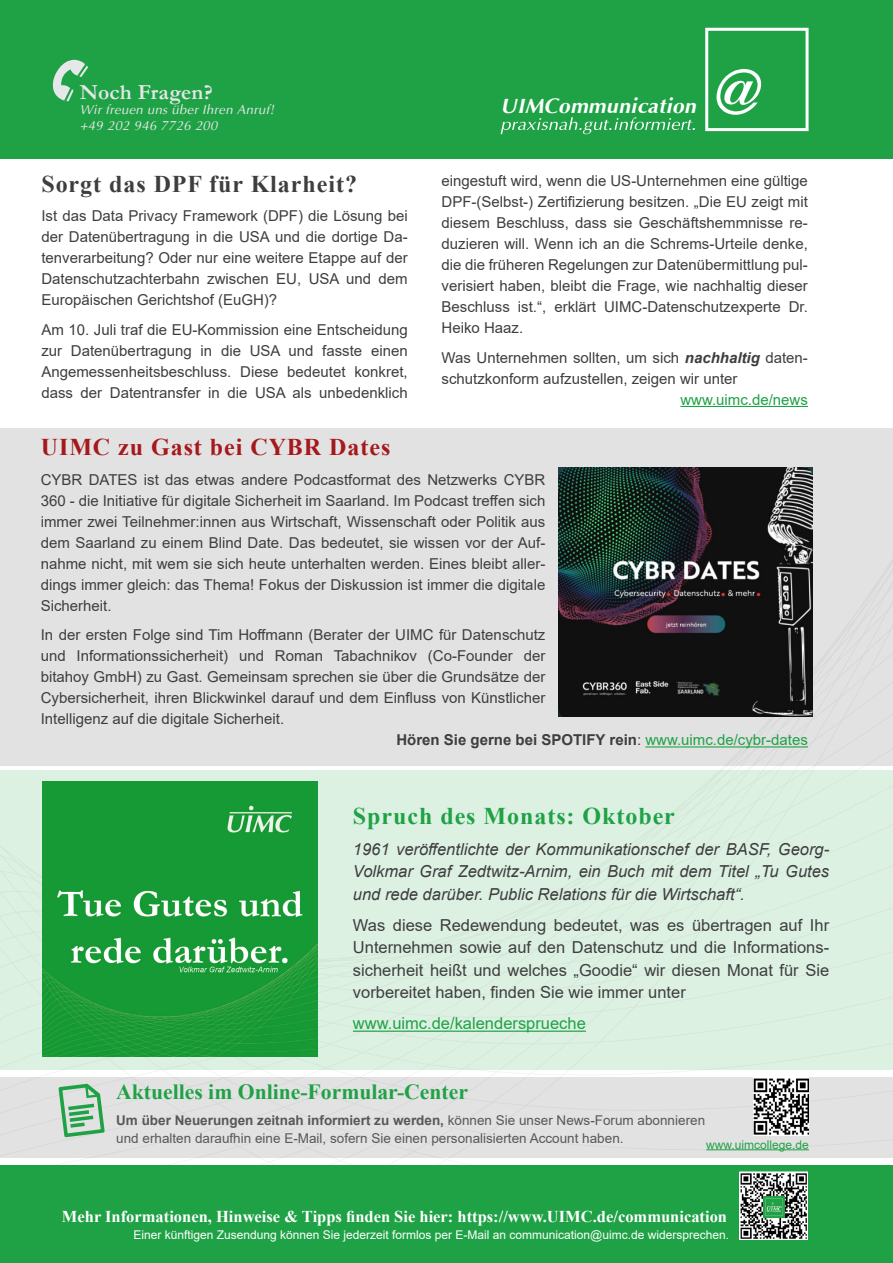
<style>
.page{position:relative;width:893px;height:1263px;background:#fff}
.page>*{position:absolute;margin:0;border:0;box-sizing:border-box;transform-origin:0 0}
.h1_Überschrift{font:700 24px "Times New Roman";letter-spacing:.04em;color:#3e3e3f}
.h1_Überschrift-2{font:700 24px "Times New Roman";letter-spacing:.04em;color:#1fa245}
.h1_Überschrift-3{font:700 24px "Times New Roman";letter-spacing:.04em;color:#a5181b}
.h1_Überschrift-4{font:700 21.6px "Times New Roman";color:#1fa245}
.t1{font:700 21.6px "Garamond";letter-spacing:.01em;color:#e6e7e9}
.t2{font:italic 700 21px "Ottawa";letter-spacing:.02em;color:#fff}
.p_Haupttext{font:16.5px/22.5px "Arial";color:#3e3e3f;text-align:justify}
.p_Haupttext-2{font:italic 16.5px/22.5px "Arial";color:#3e3e3f;text-align:justify}
.t3{font:700 16.5px "Times New Roman";color:#fff}
.p_Haupttext-3{font:16.5px "Arial";color:#1fa245}
.p_Haupttext-4{font:15px/21px "Arial";color:#3e3e3f;text-align:justify}
.p_Haupttext-5{font:700 15px "Arial";color:#3e3e3f}
.p_Haupttext-6{font:15px "Arial";color:#1fa245}
.p_Haupttext-7{font:13.5px/18px "Arial";color:#57585a}
.t4{font:italic 13.2px "Ottawa";letter-spacing:.02em;color:#e6e7e9}
.t5{font:12px "Arial";color:#fff}
.p_Haupttext-8{font:12px "Arial";color:#1fa245}
.s1{font-weight:700;font-style:italic}
.s2{font-weight:400}
.s3{font-weight:400;color:#1fa245}
.s4{font-weight:700}
</style>
<div class="page">
<div style="left:0;top:1165px;width:893px;height:98px;background:#1fa245"></div>
<div style="left:0;top:0;width:893px;height:159px;background:#1fa245"></div>
<div style="left:0;top:770px;width:893px;height:299px;background:#ddf1e3"></div>
<div style="left:0;top:428px;width:893px;height:337px;background:#e2e2e2"></div>
<img style="left:741px;top:1173px;width:65px;height:65px">
<div style="left:739px;top:1171px;width:69px;height:69px;border:1px solid #fff"></div>
<img style="left:763px;top:1196px;width:21px;height:21px">
<svg style="left:53px;top:60px;width:35px;height:41px"></svg>
<hr style="left:353px;top:1030px;width:233px;height:2px;background:#1fa245">
<hr style="left:680px;top:406px;width:128px;height:1px;background:#1fa245">
<div style="left:0;top:1077px;width:893px;height:81px;background:#e2e2e2"></div>
<svg style="left:59px;top:1084px;width:46px;height:53px"></svg>
<img style="left:754px;top:1078px;width:55px;height:57px">
<img style="left:558px;top:468px;width:254px;height:249px">
<hr style="left:645px;top:746px;width:163px;height:1px;background:#1fa245">
<hr style="left:706px;top:1149px;width:103px;height:1px;background:#1fa245">
<div style="left:705px;top:28px;width:104px;height:103px;border:3px solid #fff"></div>
<img style="left:42px;top:781px;width:276px;height:276px">
<svg style="left:501px;top:117px;width:194px;height:17px"></svg>
<svg style="left:716px;top:69px;width:45px;height:46px"></svg>
<h2 class="t1" style="left:80px;top:77px;width:135px">Noch Fragen?</h2>
<p class="t4" style="left:80px;top:102px;width:196px">Wir freuen uns über Ihren Anruf!</p>
<p class="t4" style="left:80px;top:118px;width:139px">+49 202 946 7726 200</p>
<p class="h1_Überschrift" style="left:41px;top:166px;width:317px">Sorgt das DPF für Klarheit?</p>
<p class="p_Haupttext-4" style="left:41px;top:205px;width:368px">Ist das Data Privacy Framework (DPF) die Lösung bei der Datenübertragung in die USA und die dortige Da&shy;tenverarbeitung? Oder nur eine weitere Etappe auf der Datenschutzachterbahn zwischen EU, USA und dem Europäischen Gerichtshof (EuGH)?</p>
<p class="p_Haupttext-4" style="left:41px;top:319px;width:368px">Am 10. Juli traf die EU-Kommission eine Entscheidung zur Datenübertragung in die USA und fasste einen Angemessenheitsbeschluss. Diese bedeutet konkret, dass der Datentransfer in die USA als unbedenklich</p>
<h3 class="t2" style="left:501px;top:93px;width:197px">UIMCommunication</h3>
<p class="p_Haupttext-4" style="left:442px;top:170px;width:368px">eingestuft wird, wenn die US-Unternehmen eine gültige DPF-(Selbst-) Zertifizierung besitzen. „Die EU zeigt mit diesem Beschluss, dass sie Geschäftshemmnisse re&shy;duzieren will. Wenn ich an die Schrems-Urteile denke, die die früheren Regelungen zur Datenübermittlung pul&shy;verisiert haben, bleibt die Frage, wie nachhaltig dieser Beschluss ist.“, erklärt UIMC-Datenschutzexperte Dr.<br>Heiko Haaz.</p>
<p class="p_Haupttext-4" style="left:442px;top:347px;width:368px">Was Unternehmen sollten, um sich <span class="s1">nachhaltig</span> daten&shy;schutzkonform aufzustellen, zeigen wir unter</p>
<p class="p_Haupttext-6" style="left:680px;top:389px;width:129px">www.uimc.de/news</p>
<p class="h1_Überschrift-3" style="left:41px;top:430px;width:351px">UIMC zu Gast bei CYBR Dates</p>
<p class="p_Haupttext-4" style="left:41px;top:469px;width:506px">CYBR DATES ist das etwas andere Podcastformat des Netzwerks CYBR 360 - die Initiative für digitale Sicherheit im Saarland. Im Podcast treffen sich immer zwei Teilnehmer:innen aus Wirtschaft, Wissenschaft oder Politik aus dem Saarland zu einem Blind Date. Das bedeutet, sie wissen vor der Auf&shy;nahme nicht, mit wem sie sich heute unterhalten werden. Eines bleibt aller&shy;dings immer gleich: das Thema! Fokus der Diskussion ist immer die digitale Sicherheit.</p>
<p class="p_Haupttext-4" style="left:41px;top:624px;width:506px">In der ersten Folge sind Tim Hoffmann (Berater der UIMC für Datenschutz und Informationssicherheit) und Roman Tabachnikov (Co-Founder der bitahoy GmbH) zu Gast. Gemeinsam sprechen sie über die Grundsätze der Cybersicherheit, ihren Blickwinkel darauf und dem Einfluss von Künstlicher Intelligenz auf die digitale Sicherheit.</p>
<p class="p_Haupttext-5" style="left:396px;top:729px;width:413px">Hören Sie gerne bei SPOTIFY rein<span class="s2">:</span> <span class="s3">www.uimc.de/cybr-dates</span></p>
<p class="h1_Überschrift-2" style="left:353px;top:798px;width:324px">Spruch des Monats: Oktober</p>
<p class="p_Haupttext-2" style="left:353px;top:838px;width:478px">1961 veröffentlichte der Kommunikationschef der BASF, Georg-Volkmar Graf Zedtwitz-Arnim, ein Buch mit dem Titel „Tu Gutes und rede darüber. Public Relations für die Wirtschaft“.</p>
<p class="p_Haupttext" style="left:353px;top:914px;width:478px">Was diese Redewendung bedeutet, was es übertragen auf Ihr Unternehmen sowie auf den Datenschutz und die Informations&shy;sicherheit heißt und welches „Goodie“ wir diesen Monat für Sie vorbereitet haben, finden Sie wie immer unter</p>
<p class="p_Haupttext-3" style="left:353px;top:1012px;width:234px">www.uimc.de/kalendersprueche</p>
<p class="h1_Überschrift-4" style="left:116px;top:1076px;width:353px">Aktuelles im Online-Formular-Center</p>
<p class="p_Haupttext-7" style="left:116px;top:1111px;width:590px"><span class="s4">Um über Neuerungen zeitnah informiert zu werden,</span> können Sie unser News-Forum abonnieren und erhalten daraufhin eine E-Mail, sofern Sie einen personalisierten Account haben.</p>
<p class="p_Haupttext-8" style="left:706px;top:1136px;width:104px">www.uimcollege.de</p>
<p class="t3" style="left:62px;top:1204px;width:667px">Mehr Informationen, Hinweise &amp; Tipps finden Sie hier: https://www.UIMC.de/communication</p>
<p class="t5" style="left:133px;top:1226px;width:597px">Einer künftigen Zusendung können Sie jederzeit formlos per E-Mail an communication@uimc.de widersprechen.</p>
</div>
